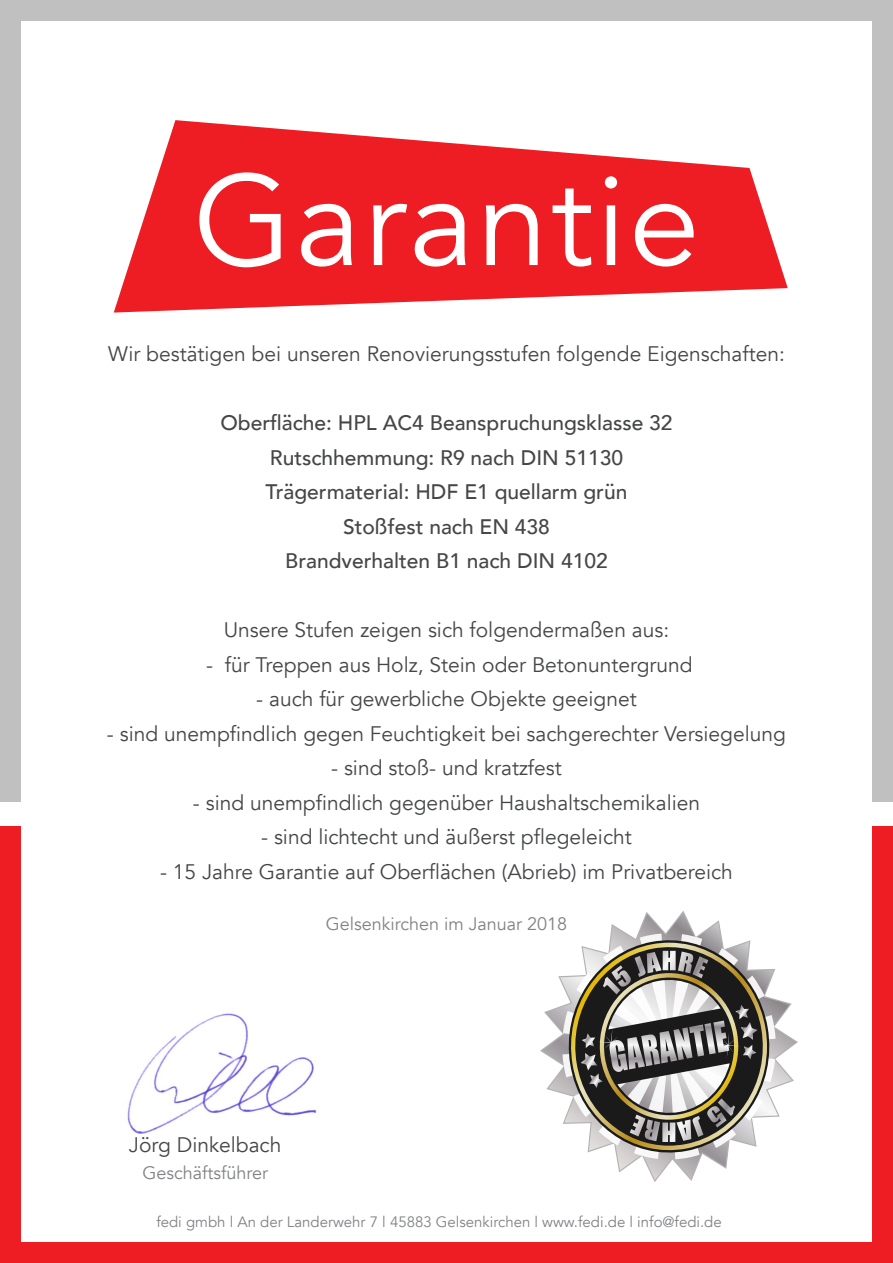
<style>
.page{position:relative;width:893px;height:1263px;background:#fff}
.page>*{position:absolute;margin:0;border:0;box-sizing:border-box;transform-origin:0 0}
.Absatzformat_1{font:127.5px "Avenir";letter-spacing:.02em;color:#fff}
.Absatzformat_1-2{font:21px "Avenir";color:#454647}
.Absatzformat_1-3{font:500 21px "Avenir";color:#454647}
.Absatzformat_1-4{font:18px "Avenir";color:#808285}
.Absatzformat_1-5{font:15px "Avenir";color:#808285}
</style>
<div class="page">
<div style="left:0;top:0;width:893px;height:801px;background:#c0c0c0"></div>
<div style="left:0;top:826px;width:893px;height:437px;background:#ee1d23"></div>
<div style="left:21px;top:21px;width:851px;height:1221px;background:#fff"></div>
<svg style="left:114px;top:120px;width:674px;height:193px;fill:#ee1d23"></svg>
<img style="left:126px;top:1013px;width:191px;height:121px">
<svg style="left:540px;top:911px;width:258px;height:271px"></svg>
<svg style="left:561px;top:932px;width:216px;height:229px"></svg>
<svg style="left:571px;top:943px;width:196px;height:207px"></svg>
<p class="Absatzformat_1" style="left:193px;top:145px;width:508px">Garantie</p>
<p class="Absatzformat_1-2" style="left:108px;top:341px;width:678px">Wir bestätigen bei unseren Renovierungsstufen folgende Eigenschaften:</p>
<p class="Absatzformat_1-3" style="left:220px;top:405px;width:454px">Oberfläche: HPL AC4 Beanspruchungsklasse 32</p>
<p class="Absatzformat_1-3" style="left:270px;top:439px;width:355px">Rutschhemmung: R9 nach DIN 51130</p>
<p class="Absatzformat_1-3" style="left:266px;top:474px;width:363px">Trägermaterial: HDF E1 quellarm grün</p>
<p class="Absatzformat_1-3" style="left:343px;top:508px;width:208px">Stoßfest nach EN 438</p>
<p class="Absatzformat_1-3" style="left:285px;top:543px;width:324px">Brandverhalten B1 nach DIN 4102</p>
<p class="Absatzformat_1-2" style="left:224px;top:617px;width:447px">Unsere Stufen zeigen sich folgendermaßen aus:</p>
<p class="Absatzformat_1-2" style="left:206px;top:652px;width:488px">- für Treppen aus Holz, Stein oder Betonuntergrund</p>
<p class="Absatzformat_1-2" style="left:256px;top:686px;width:382px">- auch für gewerbliche Objekte geeignet</p>
<p class="Absatzformat_1-2" style="left:107px;top:721px;width:681px">- sind unempfindlich gegen Feuchtigkeit bei sachgerechter Versiegelung</p>
<p class="Absatzformat_1-2" style="left:331px;top:755px;width:232px">- sind stoß- und kratzfest</p>
<p class="Absatzformat_1-2" style="left:193px;top:790px;width:509px">- sind unempfindlich gegenüber Haushaltschemikalien</p>
<p class="Absatzformat_1-2" style="left:261px;top:824px;width:372px">- sind lichtecht und äußerst pflegeleicht</p>
<p class="Absatzformat_1-2" style="left:160px;top:859px;width:574px">- 15 Jahre Garantie auf Oberflächen (Abrieb) im Privatbereich</p>
<p class="Absatzformat_1-4" style="left:326px;top:913px;width:243px">Gelsenkirchen im Januar 2018</p>
<p class="Absatzformat_1-2" style="left:129px;top:1132px;width:154px">Jörg Dinkelbach</p>
<p class="Absatzformat_1-4" style="left:142px;top:1162px;width:127px">Geschäftsführer</p>
<p class="Absatzformat_1-5" style="left:156px;top:1213px;width:567px">fedi gmbh l An der Landerwehr 7 l 45883 Gelsenkirchen l www.fedi.de l info@fedi.de</p>
</div>
